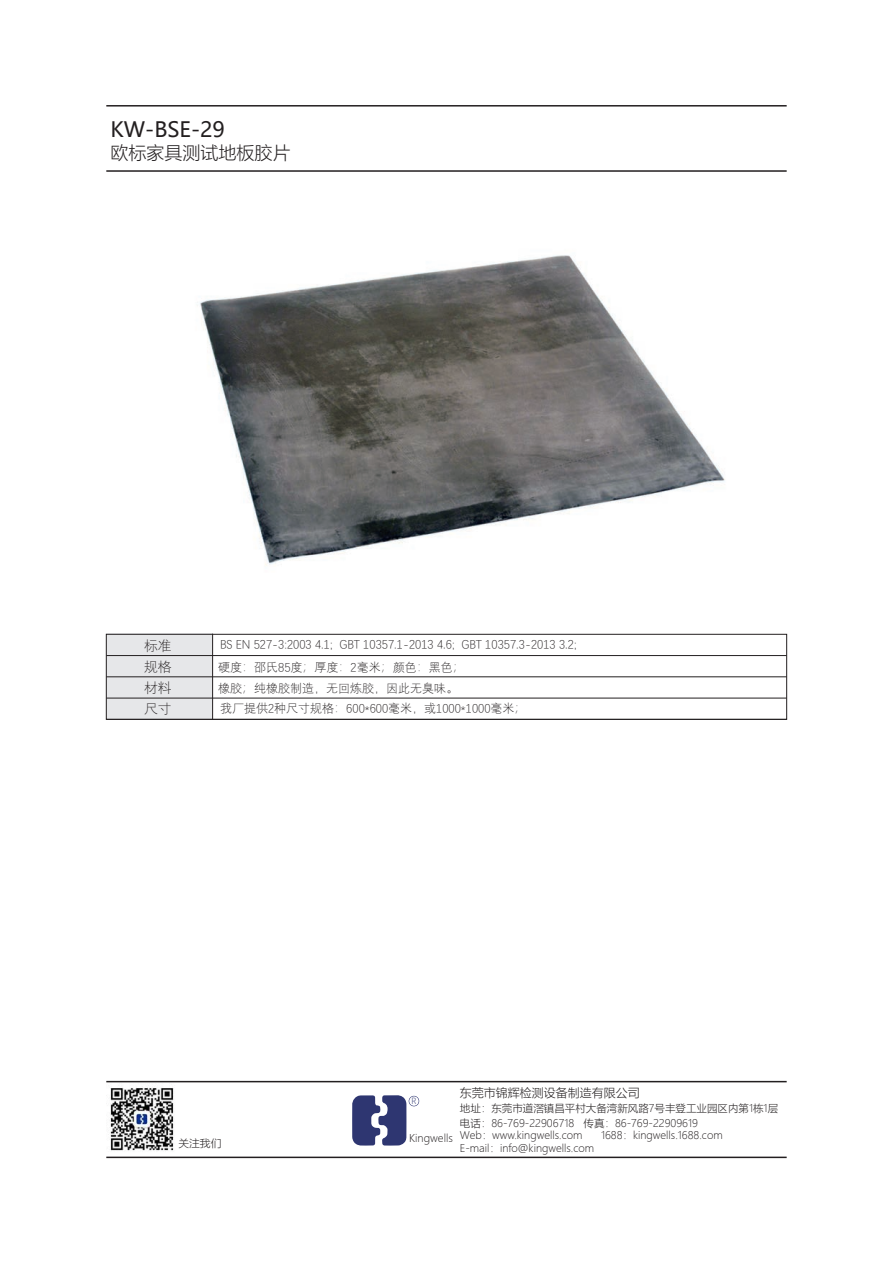
<style>
.page{position:relative;width:893px;height:1263px;background:#fff}
.page>*{position:absolute;margin:0;border:0;box-sizing:border-box;transform-origin:0 0}
.t1{font:21px "Microsoft Ya Hei";color:#231f20}
.t2{font:300 18px "Microsoft Ya Hei";color:#231f20}
.t3{font:300 13.5px/21.6px "Deng Xian";color:#231f20}
.t4{font:300 12px/22.5px "Deng Xian";color:#231f20}
.t5{font:300 12px "Microsoft Ya Hei";color:#231f20}
.t6{font:300 10.65px "Microsoft Ya Hei";color:#231f20}
.t7{font:300 10.5px/15px "Microsoft Ya Hei";color:#231f20}
.t8{font:300 8.4px "Microsoft Ya Hei";color:#2e3671}
</style>
<div class="page">
<svg style="left:352px;top:1095px;width:55px;height:51px"></svg>
<svg style="left:409px;top:1096px;width:10px;height:10px"></svg>
<hr style="left:106px;top:1081px;width:681px;height:1px;background:#231f20">
<hr style="left:106px;top:1156px;width:681px;height:2px;background:#231f20">
<img style="left:110px;top:1087px;width:64px;height:64px">
<div style="left:106px;top:633px;width:107px;height:86px;background:#e6e7e9"></div>
<div style="left:106px;top:634px;width:681px;height:85px;border:1px solid #231f20"></div>
<hr style="left:106px;top:719px;width:681px;height:1px;background:#231f20">
<hr style="left:106px;top:698px;width:681px;height:1px;background:#231f20">
<hr style="left:106px;top:676px;width:681px;height:1px;background:#231f20">
<hr style="left:106px;top:655px;width:681px;height:1px;background:#231f20">
<hr style="left:212px;top:634px;width:1px;height:85px;background:#231f20">
<img style="left:200px;top:255px;width:525px;height:311px">
<hr style="left:106px;top:170px;width:681px;height:2px;background:#231f20">
<hr style="left:106px;top:105px;width:681px;height:2px;background:#231f20">
<h1 class="t1" style="left:111px;top:115px;width:116px">KW-BSE-29</h1>
<h2 class="t2" style="left:111px;top:141px;width:181px">欧标家具测试地板胶片</h2>
<p class="t3" style="left:144px;top:634px;width:29px">标准</p>
<p class="t3" style="left:144px;top:655px;width:29px">规格</p>
<p class="t3" style="left:144px;top:676px;width:29px">材料尺寸</p>
<p class="t4" style="left:218px;top:633px;width:360px">BS EN 527-3:2003 4.1; GBT 10357.1-2013 4.6; GBT 10357.3-2013 3.2;硬度：邵氏85度；厚度：2毫米；颜色：黑色；</p>
<p class="t4" style="left:218px;top:677px;width:310px;line-height:20.4px">橡胶；纯橡胶制造，无回炼胶，因此无臭味。<br>我厂提供2种尺寸规格：600*600毫米，或1000*1000毫米；</p>
<p class="t7" style="left:178px;top:1135px;width:45px">关注我们</p>
<p class="t5" style="left:460px;top:1085px;width:181px">东莞市锦辉检测设备制造有限公司</p>
<p class="t8" style="left:412px;top:1095px;width:7px">R</p>
<p class="t6" style="left:409px;top:1130px;width:45px">Kingwells</p>
<p class="t7" style="left:460px;top:1100px;width:320px">地址：东莞市道滘镇昌平村大备湾新风路7号丰登工业园区内第1栋1层电话：86-769-22906718 传真：86-769-22909619</p>
<p class="t7" style="left:460px;top:1127px;width:124px">Web：www.kingwells.com</p>
<p class="t7" style="left:601px;top:1127px;width:123px">1688：kingwells.1688.com</p>
<p class="t7" style="left:460px;top:1140px;width:136px">E-mail：info@kingwells.com</p>
</div>
